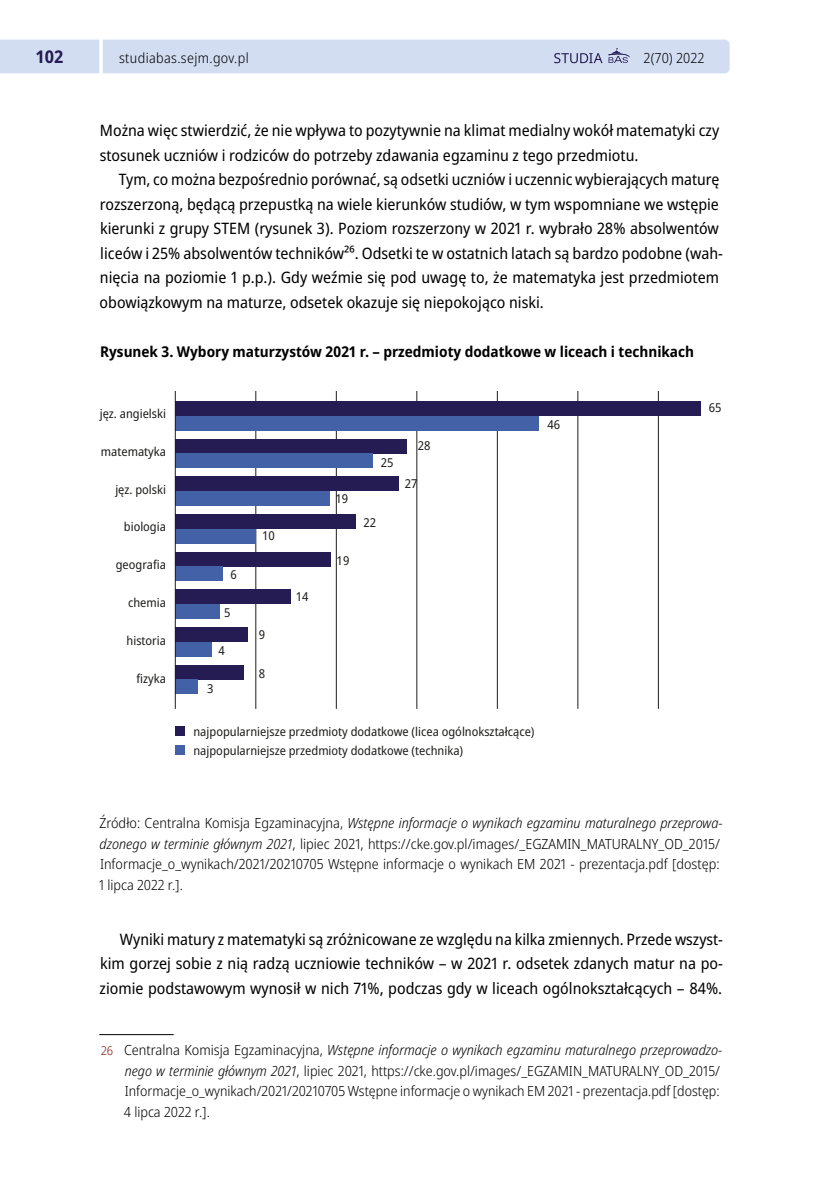
<style>
.page{position:relative;width:819px;height:1191px;background:#fff}
.page>*{position:absolute;margin:0;border:0;box-sizing:border-box;transform-origin:0 0}
.t1{font:700 semi-condensed 17.5px "Noto Sans";color:#241c52}
.t2{font:semi-condensed 15.75px/24.5px "Noto Sans";color:#000}
.t3{font:700 semi-condensed 14.88px "Noto Sans";color:#000}
.t4{font:300 semi-condensed 14px/20.5px "Noto Sans";color:#000}
.t5{font:300 semi-condensed 14px "Noto Sans";letter-spacing:.025em;color:#000}
.t6{font:semi-condensed 12.25px/19.4px "Noto Sans";color:#1d1d1b}
.s1{font-style:italic}
.s2{font-size:12.25px;color:#89150d}
</style>
<div class="page">
<div style="left:0;top:40px;width:729px;height:33px;background:#d3ddf2"></div>
<hr style="left:99px;top:0;width:4px;height:112px;background:#fff">
<hr style="left:255px;top:391px;width:1px;height:318px;background:#1d1d1b">
<hr style="left:336px;top:391px;width:1px;height:318px;background:#1d1d1b">
<hr style="left:416px;top:391px;width:1px;height:318px;background:#1d1d1b">
<hr style="left:497px;top:391px;width:1px;height:318px;background:#1d1d1b">
<hr style="left:577px;top:391px;width:1px;height:318px;background:#1d1d1b">
<hr style="left:658px;top:391px;width:1px;height:318px;background:#1d1d1b">
<div style="left:175px;top:401px;width:525px;height:15px;background:#241c52"></div>
<div style="left:175px;top:439px;width:231px;height:14px;background:#241c52"></div>
<div style="left:175px;top:477px;width:223px;height:14px;background:#241c52"></div>
<div style="left:175px;top:514px;width:181px;height:15px;background:#241c52"></div>
<div style="left:175px;top:552px;width:156px;height:14px;background:#241c52"></div>
<div style="left:175px;top:590px;width:115px;height:14px;background:#241c52"></div>
<div style="left:175px;top:627px;width:72px;height:15px;background:#241c52"></div>
<div style="left:175px;top:665px;width:69px;height:14px;background:#241c52"></div>
<div style="left:175px;top:416px;width:364px;height:14px;background:#4361a7"></div>
<div style="left:175px;top:453px;width:198px;height:15px;background:#4361a7"></div>
<div style="left:175px;top:491px;width:154px;height:15px;background:#4361a7"></div>
<div style="left:175px;top:529px;width:81px;height:14px;background:#4361a7"></div>
<div style="left:175px;top:566px;width:48px;height:15px;background:#4361a7"></div>
<div style="left:175px;top:604px;width:44px;height:15px;background:#4361a7"></div>
<div style="left:175px;top:642px;width:36px;height:14px;background:#4361a7"></div>
<div style="left:175px;top:679px;width:23px;height:15px;background:#4361a7"></div>
<div style="left:175px;top:725px;width:10px;height:10px;background:#241c52"></div>
<div style="left:175px;top:745px;width:10px;height:10px;background:#4361a7"></div>
<hr style="left:175px;top:391px;width:1px;height:318px;background:#1d1d1b">
<hr style="left:99px;top:1034px;width:75px;height:1px;background:#000">
<p class="t1" style="left:36px;top:44px;width:30px">102</p>
<p class="t5" style="left:119px;top:48px;width:131px">studiabas.sejm.gov.pl</p>
<p class="t4" style="left:643px;top:48px;width:63px">2(70) 2022</p>
<p class="t2" style="left:100px;top:119px;width:621px">Można więc stwierdzić, że nie wpływa to pozytywnie na klimat medialny wokół matematyki czy stosunek uczniów i rodziców do potrzeby zdawania egzaminu z tego przedmiotu.</p>
<p class="t2" style="left:100px;top:168px;width:625px;text-indent:19px">Tym, co można bezpośrednio porównać, są odsetki uczniów i uczennic wybierających maturę rozszerzoną, będącą przepustką na wiele kierunków studiów, w tym wspomniane we wstępie kierunki z grupy STEM (rysunek 3). Poziom rozszerzony w 2021 r. wybrało 28% absolwentów liceów i 25% absolwentów techników26. Odsetki te w ostatnich latach są bardzo podobne (wah&shy;nięcia na poziomie 1 p.p.). Gdy weźmie się pod uwagę to, że matematyka jest przedmiotem obowiązkowym na maturze, odsetek okazuje się niepokojąco niski.</p>
<p class="t3" style="left:100px;top:341px;width:595px">Rysunek 3. Wybory maturzystów 2021 r. – przedmioty dodatkowe w liceach i technikach</p>
<p class="t6" style="left:100px;top:404px;width:68px">jęz. angielski</p>
<p class="t6" style="left:101px;top:442px;width:67px">matematyka</p>
<p class="t6" style="left:115px;top:480px;width:52px">jęz. polski</p>
<p class="t6" style="left:124px;top:517px;width:44px">biologia</p>
<p class="t6" style="left:116px;top:555px;width:52px">geografia</p>
<p class="t6" style="left:128px;top:593px;width:39px">chemia</p>
<p class="t6" style="left:126px;top:631px;width:41px">historia</p>
<p class="t6" style="left:136px;top:668px;width:31px">fizyka</p>
<p class="t6" style="left:230px;top:565px;width:8px">6</p>
<p class="t6" style="left:224px;top:603px;width:8px">5</p>
<p class="t6" style="left:219px;top:641px;width:8px">4</p>
<p class="t6" style="left:207px;top:679px;width:8px">3</p>
<p class="t6" style="left:262px;top:526px;width:14px">10</p>
<p class="t6" style="left:259px;top:624px;width:8px">9</p>
<p class="t6" style="left:259px;top:664px;width:8px">8</p>
<p class="t6" style="left:296px;top:587px;width:14px">14</p>
<p class="t6" style="left:335px;top:489px;width:14px">19</p>
<p class="t6" style="left:336px;top:551px;width:14px">19</p>
<p class="t6" style="left:381px;top:453px;width:14px">25</p>
<p class="t6" style="left:363px;top:513px;width:14px">22</p>
<p class="t6" style="left:418px;top:436px;width:14px">28</p>
<p class="t6" style="left:405px;top:474px;width:14px">27</p>
<p class="t6" style="left:193px;top:722px;width:342px">najpopularniejsze przedmioty dodatkowe (licea ogólnokształcące) najpopularniejsze przedmioty dodatkowe (technika)</p>
<p class="t6" style="left:547px;top:415px;width:14px">46</p>
<p class="t6" style="left:708px;top:398px;width:14px">65</p>
<p class="t4" style="left:99px;top:813px;width:625px">Źródło: Centralna Komisja Egzaminacyjna, <span class="s1">Wstępne informacje o wynikach egzaminu maturalnego przeprowa&shy;dzonego w terminie głównym 2021</span>, lipiec 2021, https://cke.gov.pl/images/_EGZAMIN_MATURALNY_OD_2015/ Informacje_o_wynikach/2021/20210705 Wstępne informacje o wynikach EM 2021 - prezentacja.pdf [dostęp:<br>1 lipca 2022 r.].</p>
<p class="t2" style="left:100px;top:927px;width:625px;text-align:justify;text-indent:20px">Wyniki matury z matematyki są zróżnicowane ze względu na kilka zmiennych. Przede wszyst&shy;kim gorzej sobie z nią radzą uczniowie techników – w 2021 r. odsetek zdanych matur na po&shy;ziomie podstawowym wynosił w nich 71%, podczas gdy w liceach ogólnokształcących – 84%.</p>
<p class="t4" style="left:124px;top:1040px;width:600px;text-indent:-23px"><span class="s2">26</span> Centralna Komisja Egzaminacyjna, <span class="s1">Wstępne informacje o wynikach egzaminu maturalnego przeprowadzo&shy;nego w terminie głównym 2021</span>, lipiec 2021, https://cke.gov.pl/images/_EGZAMIN_MATURALNY_OD_2015/ Informacje_o_wynikach/2021/20210705 Wstępne informacje o wynikach EM 2021 - prezentacja.pdf [dostęp:<br>4 lipca 2022 r.].</p>
</div>
